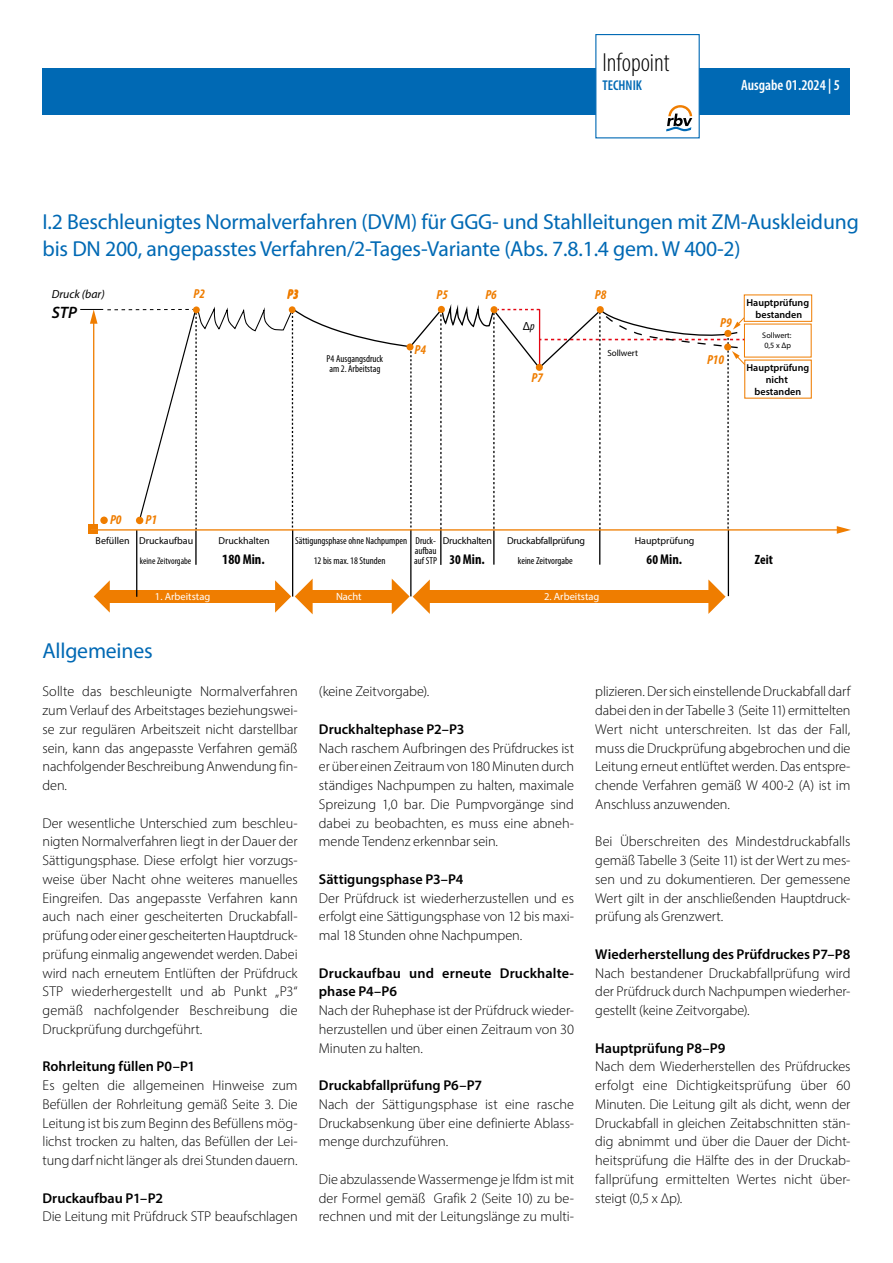
<style>
.page{position:relative;width:893px;height:1263px;background:#fff}
.page>*{position:absolute;margin:0;border:0;box-sizing:border-box;transform-origin:0 0}
.Headline{font:300 condensed 26.25px "Myriad Pro";color:#000}
.Headline-2{font:21.75px/26.7px "Myriad Pro";letter-spacing:-.01em;color:#0069b4}
.t1{font:italic 600 16.5px "Myriad Pro";color:#000}
.t2{font:600 condensed 15px "Myriad Pro";color:#fff}
.t3{font:300 14.25px/18.8px "Myriad Pro";letter-spacing:-.005em;color:#000;text-align:justify}
.t4{font:600 14.25px/18.8px "Myriad Pro";color:#000}
.t5{font:700 condensed 14.25px "Myriad Pro";color:#000}
.Headline-3{font:600 condensed 14.25px "Myriad Pro";color:#0069b4}
.t6{font:700 condensed 13.5px "Myriad Pro";color:#000}
.t7{font:italic 700 condensed 13.2px "Myriad Pro";color:#ef7d00}
.t8{font:italic 700 condensed 13.05px "Myriad Pro";color:#ef7d00}
.t9{font:italic 11.85px "Myriad Pro";color:#000}
.t10{font:11.85px "Myriad Pro";color:#000}
.t11{font:10.5px "Myriad Pro";color:#fff}
.t12{font:condensed 10.05px/10.1px "Myriad Pro";color:#000}
.t13{font:600 10.05px/12.1px "Myriad Pro";color:#000;text-align:center}
.t14{font:10.05px "Myriad Pro";color:#000}
.t15{font:10.05px "Myriad Pro";letter-spacing:-.02em;color:#000}
.t16{font:condensed 9.45px "Myriad Pro";color:#000}
.t17{font:9px "Myriad Pro";color:#000}
.t18{font:8.1px/9.8px "Myriad Pro";color:#000}
.s1{font-style:italic;font-stretch:condensed}
.s2{font-size:13.5px}
</style>
<div class="page">
<div style="left:43px;top:68px;width:807px;height:47px;background:#0069b4"></div>
<div style="left:595px;top:34px;width:105px;height:104px;background:#fff;border:1px solid #0069b4"></div>
<svg style="left:666px;top:105px;width:26px;height:26px"></svg>
<div style="left:744px;top:294px;width:68px;height:28px;border:1px solid #ef7d00"></div>
<hr style="left:493px;top:530px;width:2px;height:35px;background:#000">
<hr style="left:440px;top:529px;width:1px;height:36px;background:#000">
<hr style="left:599px;top:529px;width:1px;height:36px;background:#000">
<svg style="left:392px;top:579px;width:38px;height:35px"></svg>
<svg style="left:708px;top:579px;width:18px;height:35px"></svg>
<div style="left:309px;top:590px;width:85px;height:13px;background:#ef7d00"></div>
<div style="left:429px;top:590px;width:282px;height:13px;background:#ef7d00"></div>
<svg style="left:94px;top:580px;width:16px;height:33px"></svg>
<svg style="left:275px;top:579px;width:38px;height:35px"></svg>
<div style="left:106px;top:590px;width:171px;height:12px;background:#ef7d00"></div>
<div style="left:88px;top:524px;width:9px;height:10px;background:#ef7d00"></div>
<hr style="left:195px;top:531px;width:2px;height:34px;background:#000">
<hr style="left:410px;top:530px;width:1px;height:66px;background:#000">
<hr style="left:728px;top:530px;width:1px;height:66px;background:#000">
<hr style="left:292px;top:530px;width:1px;height:66px;background:#000">
<hr style="left:136px;top:530px;width:1px;height:67px;background:#000">
<hr style="left:92px;top:529px;width:747px;height:2px;background:#ef7d00">
<svg style="left:837px;top:526px;width:14px;height:8px"></svg>
<svg style="left:80px;top:300px;width:666px;height:232px"></svg>
<div style="left:289px;top:306px;width:7px;height:7px;background:#ef7d00;border-radius:50%"></div>
<div style="left:193px;top:306px;width:7px;height:7px;background:#ef7d00;border-radius:50%"></div>
<div style="left:438px;top:306px;width:7px;height:7px;background:#ef7d00;border-radius:50%"></div>
<p class="Headline" style="left:602px;top:46px;width:69px">Infopoint</p>
<p class="Headline-3" style="left:602px;top:77px;width:41px">TECHNIK</p>
<p class="t2" style="left:741px;top:76px;width:100px">Ausgabe 01.2024 | 5</p>
<p class="Headline-2" style="left:43px;top:208px;width:818px">I.2 Beschleunigtes Normalverfahren (DVM) für GGG- und Stahlleitungen mit ZM-Auskleidung bis DN 200, angepasstes Verfahren/2-Tages-Variante (Abs. 7.8.1.4 gem. W 400-2)</p>
<p class="t9" style="left:52px;top:287px;width:55px">Druck (bar)</p>
<p class="t1" style="left:52px;top:302px;width:27px">STP</p>
<p class="t8" style="left:193px;top:286px;width:13px">P2</p>
<p class="t8" style="left:287px;top:286px;width:13px">P3</p>
<p class="t7" style="left:287px;top:286px;width:13px">P3</p>
<p class="t12" style="left:327px;top:353px;width:58px">P4 Ausgangsdruck am 2. Arbeitstag</p>
<p class="t7" style="left:414px;top:342px;width:13px">P4</p>
<p class="t7" style="left:437px;top:286px;width:13px">P5</p>
<p class="t7" style="left:485px;top:286px;width:13px">P6</p>
<p class="t7" style="left:595px;top:286px;width:13px">P8</p>
<p class="t10" style="left:523px;top:319px;width:13px">Δ<span class="s1">p</span></p>
<p class="t7" style="left:532px;top:369px;width:13px">P7</p>
<p class="t17" style="left:607px;top:347px;width:32px">Sollwert</p>
<p class="t7" style="left:110px;top:511px;width:13px">P0</p>
<p class="t7" style="left:146px;top:511px;width:13px">P1</p>
<p class="t7" style="left:720px;top:314px;width:13px">P9</p>
<p class="t7" style="left:707px;top:351px;width:19px">P10</p>
<p class="t13" style="left:746px;top:296px;width:64px">Hauptprüfung bestanden</p>
<p class="t18" style="left:762px;top:331px;width:31px">Sollwert:<br>0,5 x Δp</p>
<p class="t13" style="left:746px;top:361px;width:64px">Hauptprüfung nicht bestanden</p>
<p class="t14" style="left:96px;top:534px;width:99px">Befüllen Druckaufbau</p>
<p class="t14" style="left:219px;top:534px;width:53px">Druckhalten</p>
<p class="t15" style="left:443px;top:534px;width:51px">Druckhalten</p>
<p class="t15" style="left:507px;top:534px;width:80px">Druckabfallprüfung</p>
<p class="t14" style="left:635px;top:534px;width:61px">Hauptprüfung</p>
<p class="t12" style="left:414px;top:535px;width:24px">Druck&shy;aufbau auf STP</p>
<p class="t12" style="left:295px;top:536px;width:113px">Sättigungsphase ohne Nachpumpen</p>
<p class="t16" style="left:140px;top:555px;width:53px">keine Zeitvorgabe</p>
<p class="t5" style="left:222px;top:550px;width:44px">180 Min.</p>
<p class="t12" style="left:314px;top:555px;width:73px">12 bis max. 18 Stunden</p>
<p class="t5" style="left:449px;top:550px;width:37px"><span class="s2">30</span> Min.</p>
<p class="t12" style="left:518px;top:555px;width:56px">keine Zeitvorgabe</p>
<p class="t5" style="left:647px;top:550px;width:37px"><span class="s2">60</span> Min.</p>
<p class="t6" style="left:755px;top:551px;width:19px">Zeit</p>
<p class="t11" style="left:155px;top:589px;width:57px">1. Arbeitstag</p>
<p class="t11" style="left:336px;top:589px;width:27px">Nacht</p>
<p class="t11" style="left:544px;top:589px;width:57px">2. Arbeitstag</p>
<p class="Headline-2" style="left:43px;top:637px;width:112px">Allgemeines</p>
<p class="t3" style="left:43px;top:682px;width:257px">Sollte das beschleunigte Normalverfahren zum Verlauf des Arbeitstages beziehungswei&shy;se zur regulären Arbeitszeit nicht darstellbar sein, kann das angepasste Verfahren gemäß nachfolgender Beschreibung Anwendung fin&shy;den.</p>
<p class="t3" style="left:43px;top:813px;width:257px">Der wesentliche Unterschied zum beschleu&shy;nigten Normalverfahren liegt in der Dauer der Sättigungsphase. Diese erfolgt hier vorzugs&shy;weise über Nacht ohne weiteres manuelles Eingreifen. Das angepasste Verfahren kann auch nach einer gescheiterten Druckabfall&shy;prüfung oder einer gescheiterten Hauptdruck&shy;prüfung einmalig angewendet werden. Dabei wird nach erneutem Entlüften der Prüfdruck STP wiederhergestellt und ab Punkt „P3“ gemäß nachfolgender Beschreibung die Druckprüfung durchgeführt.</p>
<p class="t4" style="left:43px;top:1057px;width:154px">Rohrleitung füllen P0–P1</p>
<p class="t3" style="left:43px;top:1076px;width:257px">Es gelten die allgemeinen Hinweise zum Befüllen der Rohrleitung gemäß Seite 3. Die Leitung ist bis zum Beginn des Befüllens mög&shy;lichst trocken zu halten, das Befüllen der Lei&shy;tung darf nicht länger als drei Stunden dauern.</p>
<p class="t4" style="left:43px;top:1188px;width:122px">Druckaufbau P1–P2</p>
<p class="t3" style="left:43px;top:1207px;width:257px">Die Leitung mit Prüfdruck STP beaufschlagen</p>
<p class="t3" style="left:319px;top:682px;width:112px">(keine Zeitvorgabe).</p>
<p class="t4" style="left:319px;top:719px;width:147px">Druckhaltephase P2–P3</p>
<p class="t3" style="left:319px;top:738px;width:257px">Nach raschem Aufbringen des Prüfdruckes ist er über einen Zeitraum von 180 Minuten durch ständiges Nachpumpen zu halten, maximale Spreizung 1,0 bar. Die Pumpvorgänge sind dabei zu beobachten, es muss eine abneh&shy;mende Tendenz erkennbar sein.</p>
<p class="t4" style="left:319px;top:869px;width:146px">Sättigungsphase P3–P4</p>
<p class="t3" style="left:319px;top:888px;width:257px">Der Prüfdruck ist wiederherzustellen und es erfolgt eine Sättigungsphase von 12 bis maxi&shy;mal 18 Stunden ohne Nachpumpen.</p>
<p class="t4" style="left:319px;top:963px;width:257px">Druckaufbau und erneute Druckhalte&shy;phase P4–P6</p>
<p class="t3" style="left:319px;top:1001px;width:257px">Nach der Ruhephase ist der Prüfdruck wieder&shy;herzustellen und über einen Zeitraum von 30<br>Minuten zu halten.</p>
<p class="t4" style="left:319px;top:1075px;width:165px">Druckabfallprüfung P6–P7</p>
<p class="t3" style="left:319px;top:1095px;width:257px">Nach der Sättigungsphase ist eine rasche Druckabsenkung über eine definierte Ablass&shy;menge durchzuführen.</p>
<p class="t3" style="left:319px;top:1170px;width:257px">Die abzulassende Wassermenge je lfdm ist mit der Formel gemäß Grafik 2 (Seite 10) zu be&shy;rechnen und mit der Leitungslänge zu multi-</p>
<p class="t3" style="left:595px;top:682px;width:257px">plizieren. Der sich einstellende Druckabfall darf dabei den in der Tabelle 3 (Seite 11) ermittelten Wert nicht unterschreiten. Ist das der Fall, muss die Druckprüfung abgebrochen und die Leitung erneut entlüftet werden. Das entspre&shy;chende Verfahren gemäß W 400-2 (A) ist im Anschluss anzuwenden.</p>
<p class="t3" style="left:595px;top:832px;width:257px">Bei Überschreiten des Mindestdruckabfalls gemäß Tabelle 3 (Seite 11) ist der Wert zu mes&shy;sen und zu dokumentieren. Der gemessene Wert gilt in der anschließenden Hauptdruck&shy;prüfung als Grenzwert.</p>
<p class="t4" style="left:595px;top:944px;width:257px">Wiederherstellung des Prüfdruckes P7–P8</p>
<p class="t3" style="left:595px;top:963px;width:257px">Nach bestandener Druckabfallprüfung wird der Prüfdruck durch Nachpumpen wiederher&shy;gestellt (keine Zeitvorgabe).</p>
<p class="t4" style="left:595px;top:1038px;width:132px">Hauptprüfung P8–P9</p>
<p class="t3" style="left:595px;top:1057px;width:257px">Nach dem Wiederherstellen des Prüfdruckes erfolgt eine Dichtigkeitsprüfung über 60<br>Minuten. Die Leitung gilt als dicht, wenn der Druckabfall in gleichen Zeitabschnitten stän&shy;dig abnimmt und über die Dauer der Dicht&shy;heitsprüfung die Hälfte des in der Druckab&shy;fallprüfung ermittelten Wertes nicht über&shy;steigt (0,5 x Δp).</p>
</div>
